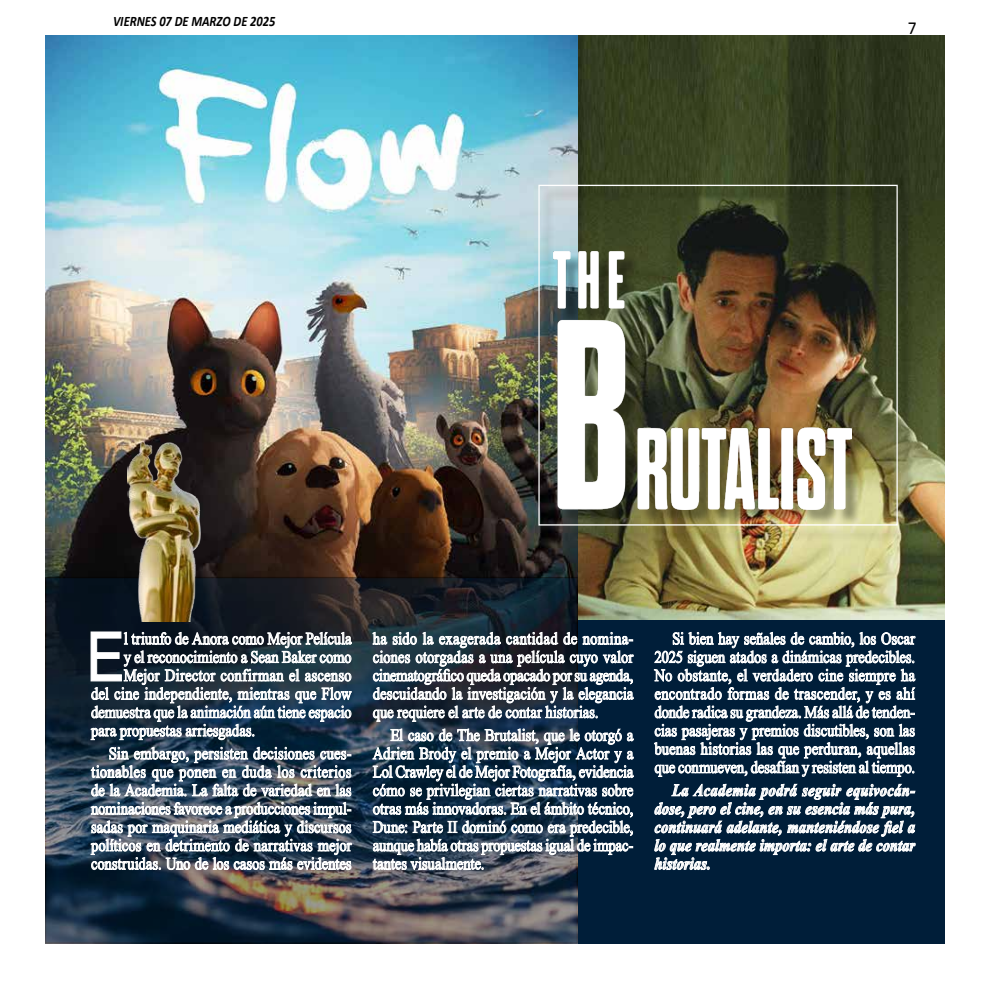
<style>
.page{position:relative;width:990px;height:990px;background:#fff}
.page>*{position:absolute;margin:0;border:0;box-sizing:border-box;transform-origin:0 0}
.t1{font:68px "Swiss 721 BT";color:#fff;scale:.86 1}
.t2{font:18.38px "Calibri";color:#000;scale:.95 1}
.t3{font:16.88px/18.4px "Times New Roman";color:#fff;text-align:justify;scale:.86 1}
.t4{font:italic 700 16.88px/18.4px "Times New Roman";letter-spacing:.005em;color:#fff;text-align:justify;scale:.86 1}
.t5{font:italic 700 14.5px "Calibri";color:#000;scale:.86 1}
</style>
<div class="page">
<div style="left:578px;top:36px;width:367px;height:908px;background:#001e39"></div>
<img style="left:578px;top:36px;width:367px;height:583px">
<img style="left:45px;top:36px;width:533px;height:541px">
<img style="left:47px;top:579px;width:529px;height:363px">
<svg style="left:90px;top:631px;width:262px;height:239px;background:#5f6e7b"></svg>
<svg style="left:372px;top:632px;width:262px;height:90px"></svg>
<svg style="left:372px;top:728px;width:262px;height:142px"></svg>
<svg style="left:654px;top:632px;width:262px;height:145px"></svg>
<svg style="left:654px;top:784px;width:262px;height:87px"></svg>
<img style="left:128px;top:441px;width:73px;height:180px">
<div style="left:540px;top:187px;width:373px;height:355px;background:#000;opacity:.35"></div>
<img style="left:553px;top:252px;width:299px;height:257px">
<div style="left:538px;top:185px;width:360px;height:341px;border:1px solid #fff"></div>
<p class="t5" style="left:113px;top:12px;width:190px">VIERNES 07 DE MARZO DE 2025</p>
<p class="t2" style="left:908px;top:16px;width:11px">7</p>
<h1 class="t1" style="left:87px;top:610px;width:45px">E</h1>
<p class="t3" style="left:124px;top:629px;width:266px">l triunfo de Anora como Mejor Película</p>
<p class="t3" style="left:124px;top:647px;width:266px">y el reconocimiento a Sean Baker como</p>
<p class="t3" style="left:124px;top:666px;width:266px">Mejor Director confirman el ascenso</p>
<p class="t3" style="left:91px;top:684px;width:304px">del cine independiente, mientras que Flow</p>
<p class="t3" style="left:91px;top:703px;width:304px">demuestra que la animación aún tiene espacio</p>
<p class="t3" style="left:91px;top:721px;width:192px">para propuestas arriesgadas.</p>
<p class="t3" style="left:91px;top:744px;width:304px;text-indent:18px">Sin embargo, persisten decisiones cues&shy;tionables que ponen en duda los criterios de la Academia. La falta de variedad en las nominaciones favorece a producciones impul&shy;sadas por maquinaria mediática y discursos políticos en detrimento de narrativas mejor construidas. Uno de los casos más evidentes</p>
<p class="t3" style="left:373px;top:629px;width:304px">ha sido la exagerada cantidad de nomina&shy;ciones otorgadas a una película cuyo valor cinematográfico queda opacado por su agenda, descuidando la investigación y la elegancia que requiere el arte de contar historias.</p>
<p class="t3" style="left:373px;top:726px;width:304px;text-indent:18px">El caso de The Brutalist, que le otorgó a Adrien Brody el premio a Mejor Actor y a Lol Crawley el de Mejor Fotografía, evidencia cómo se privilegian ciertas narrativas sobre otras más innovadoras. En el ámbito técnico, Dune: Parte II dominó como era predecible, aunque había otras propuestas igual de impac&shy;tantes visualmente.</p>
<p class="t3" style="left:655px;top:629px;width:304px;text-indent:18px">Si bien hay señales de cambio, los Oscar 2025 siguen atados a dinámicas predecibles.<br>No obstante, el verdadero cine siempre ha encontrado formas de trascender, y es ahí donde radica su grandeza. Más allá de tenden&shy;cias pasajeras y premios discutibles, son las buenas historias las que perduran, aquellas que conmueven, desafían y resisten al tiempo.</p>
<p class="t4" style="left:655px;top:781px;width:304px;text-indent:18px">La Academia podrá seguir equivocán&shy;dose, pero el cine, en su esencia más pura, continuará adelante, manteniéndose fiel a lo que realmente importa: el arte de contar historias.</p>
</div>
